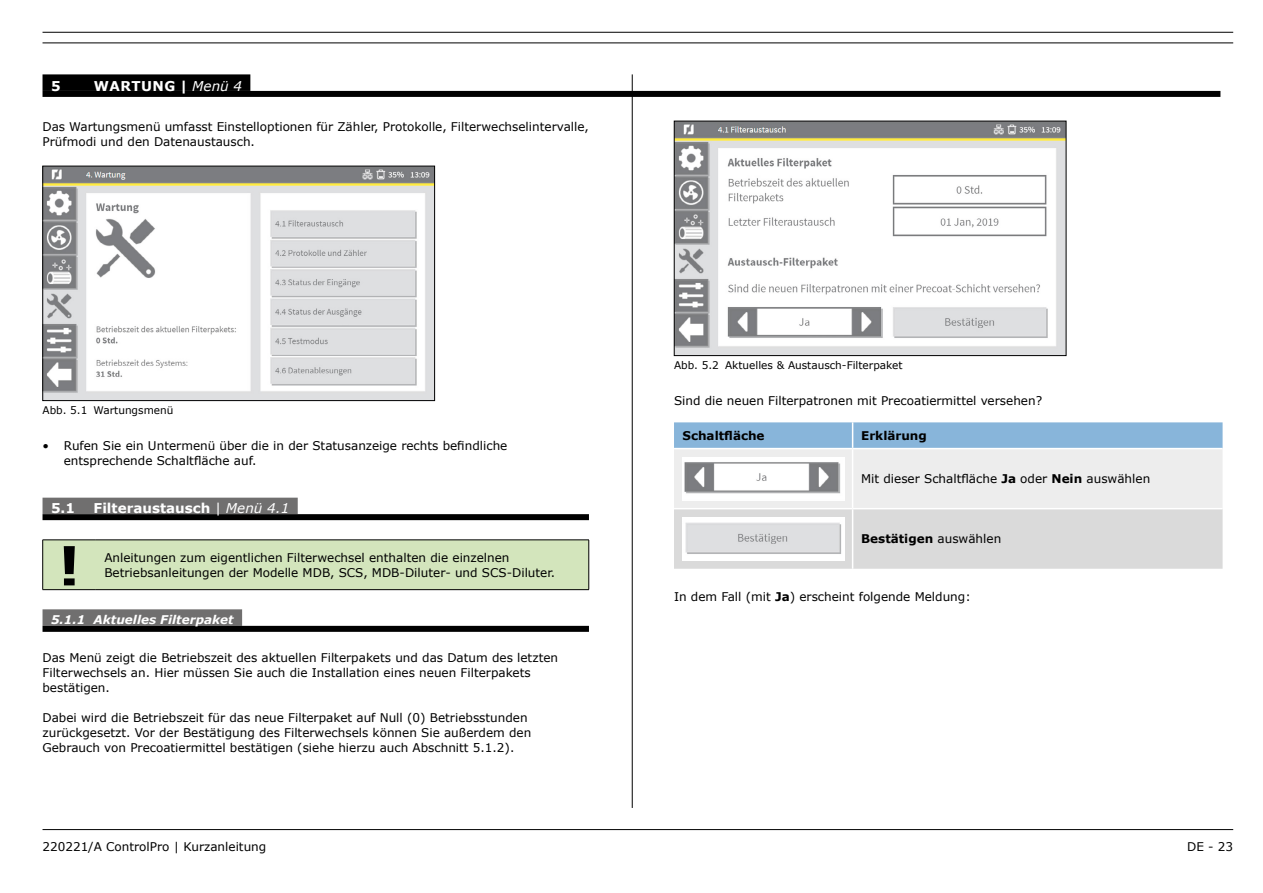
<style>
.page{position:relative;width:1263px;height:893px;background:#fff}
.page>*{position:absolute;margin:0;border:0;box-sizing:border-box;transform-origin:0 0}
.t1{font:700 54px "Verdana";color:#000}
.t2{font:700 13.5px "Verdana";color:#fff}
.t3{font:700 13.5px "Verdana";letter-spacing:.035em;color:#fff}
.t4{font:12px/15px "Verdana";color:#000}
.t5{font:700 12px "Verdana";color:#000}
.t6{font:italic 700 12px "Verdana";color:#fff}
.t7{font:10.5px "Verdana";color:#000}
.s1{font-weight:400;font-style:italic}
.s2{font-weight:400}
.s3{font-weight:700}
</style>
<div class="page">
<hr style="left:43px;top:32px;width:1190px;height:1px;background:#000">
<hr style="left:43px;top:43px;width:1190px;height:1px;background:#000">
<hr style="left:43px;top:829px;width:1190px;height:1px;background:#000">
<hr style="left:632px;top:74px;width:1px;height:734px;background:#000">
<div style="left:43px;top:74px;width:207px;height:17px;background:#000"></div>
<div style="left:43px;top:91px;width:1177px;height:6px;background:#000"></div>
<div style="left:43px;top:498px;width:255px;height:16px;background:#706f6f"></div>
<div style="left:43px;top:514px;width:546px;height:6px;background:#000"></div>
<div style="left:43px;top:609px;width:199px;height:17px;background:#706f6f"></div>
<div style="left:43px;top:626px;width:546px;height:6px;background:#000"></div>
<img style="left:45px;top:168px;width:388px;height:231px">
<div style="left:43px;top:166px;width:392px;height:235px;border:1px solid #000"></div>
<div style="left:43px;top:541px;width:545px;height:48px;background:#d3e5bc"></div>
<hr style="left:43px;top:540px;width:53px;height:1px;background:#000">
<hr style="left:42px;top:540px;width:1px;height:49px;background:#000">
<hr style="left:96px;top:540px;width:493px;height:1px;background:#000">
<hr style="left:588px;top:540px;width:1px;height:49px;background:#000">
<hr style="left:43px;top:589px;width:53px;height:1px;background:#000">
<hr style="left:96px;top:589px;width:493px;height:1px;background:#000">
<img style="left:676px;top:123px;width:388px;height:231px">
<div style="left:674px;top:121px;width:392px;height:235px;border:1px solid #000"></div>
<svg style="left:674px;top:422px;width:548px;height:147px;background:#d0dae2"></svg>
<hr style="left:674px;top:448px;width:179px;height:1px;background:#fff">
<hr style="left:853px;top:448px;width:369px;height:1px;background:#fff">
<hr style="left:674px;top:508px;width:179px;height:1px;background:#fff">
<hr style="left:853px;top:508px;width:369px;height:1px;background:#fff">
<hr style="left:852px;top:509px;width:1px;height:60px;background:#fff">
<img style="left:682px;top:457px;width:162px;height:43px">
<img style="left:682px;top:517px;width:162px;height:43px">
<p class="t2" style="left:51px;top:76px;width:11px">5</p>
<p class="t3" style="left:94px;top:76px;width:150px">WARTUNG | <span class="s1">Menü 4</span></p>
<p class="t4" style="left:43px;top:119px;width:548px">Das Wartungsmenü umfasst Einstelloptionen für Zähler, Protokolle, Filterwechselintervalle,<br>Prüfmodi und den Datenaustausch.</p>
<p class="t7" style="left:43px;top:403px;width:132px">Abb. 5.1 Wartungsmenü</p>
<p class="t4" style="left:64px;top:438px;width:445px;text-indent:-21px">• Rufen Sie ein Untermenü über die in der Statusanzeige rechts befindliche entsprechende Schaltfläche auf.</p>
<p class="t2" style="left:51px;top:498px;width:26px">5.1</p>
<p class="t2" style="left:94px;top:498px;width:197px">Filteraustausch <span class="s2">|</span> <span class="s1">Menü 4.1</span></p>
<h1 class="t1" style="left:58px;top:527px;width:23px">!</h1>
<p class="t4" style="left:104px;top:550px;width:452px">Anleitungen zum eigentlichen Filterwechsel enthalten die einzelnen<br>Betriebsanleitungen der Modelle MDB, SCS, MDB-Diluter- und SCS-Diluter.</p>
<p class="t6" style="left:51px;top:611px;width:184px">5.1.1 Aktuelles Filterpaket</p>
<p class="t4" style="left:43px;top:650px;width:517px">Das Menü zeigt die Betriebszeit des aktuellen Filterpakets und das Datum des letzten<br>Filterwechsels an. Hier müssen Sie auch die Installation eines neuen Filterpakets bestätigen.</p>
<p class="t4" style="left:43px;top:710px;width:490px">Dabei wird die Betriebszeit für das neue Filterpaket auf Null (0) Betriebsstunden zurückgesetzt. Vor der Bestätigung des Filterwechsels können Sie außerdem den<br>Gebrauch von Precoatiermittel bestätigen (siehe hierzu auch Abschnitt 5.1.2).</p>
<p class="t7" style="left:674px;top:358px;width:230px">Abb. 5.2 Aktuelles &amp; Austausch-Filterpaket</p>
<p class="t4" style="left:674px;top:393px;width:370px">Sind die neuen Filterpatronen mit Precoatiermittel versehen?</p>
<p class="t5" style="left:682px;top:427px;width:84px">Schaltfläche</p>
<p class="t5" style="left:861px;top:427px;width:67px">Erklärung</p>
<p class="t4" style="left:861px;top:471px;width:291px">Mit dieser Schaltfläche <span class="s3">Ja</span> oder <span class="s3">Nein</span> auswählen</p>
<p class="t5" style="left:861px;top:530px;width:142px">Bestätigen <span class="s2">auswählen</span></p>
<p class="t4" style="left:674px;top:589px;width:298px">In dem Fall (mit <span class="s3">Ja</span>) erscheint folgende Meldung:</p>
<p class="t4" style="left:43px;top:839px;width:225px">220221/A ControlPro | Kurzanleitung</p>
<p class="t4" style="left:1187px;top:839px;width:47px">DE - 23</p>
</div>
